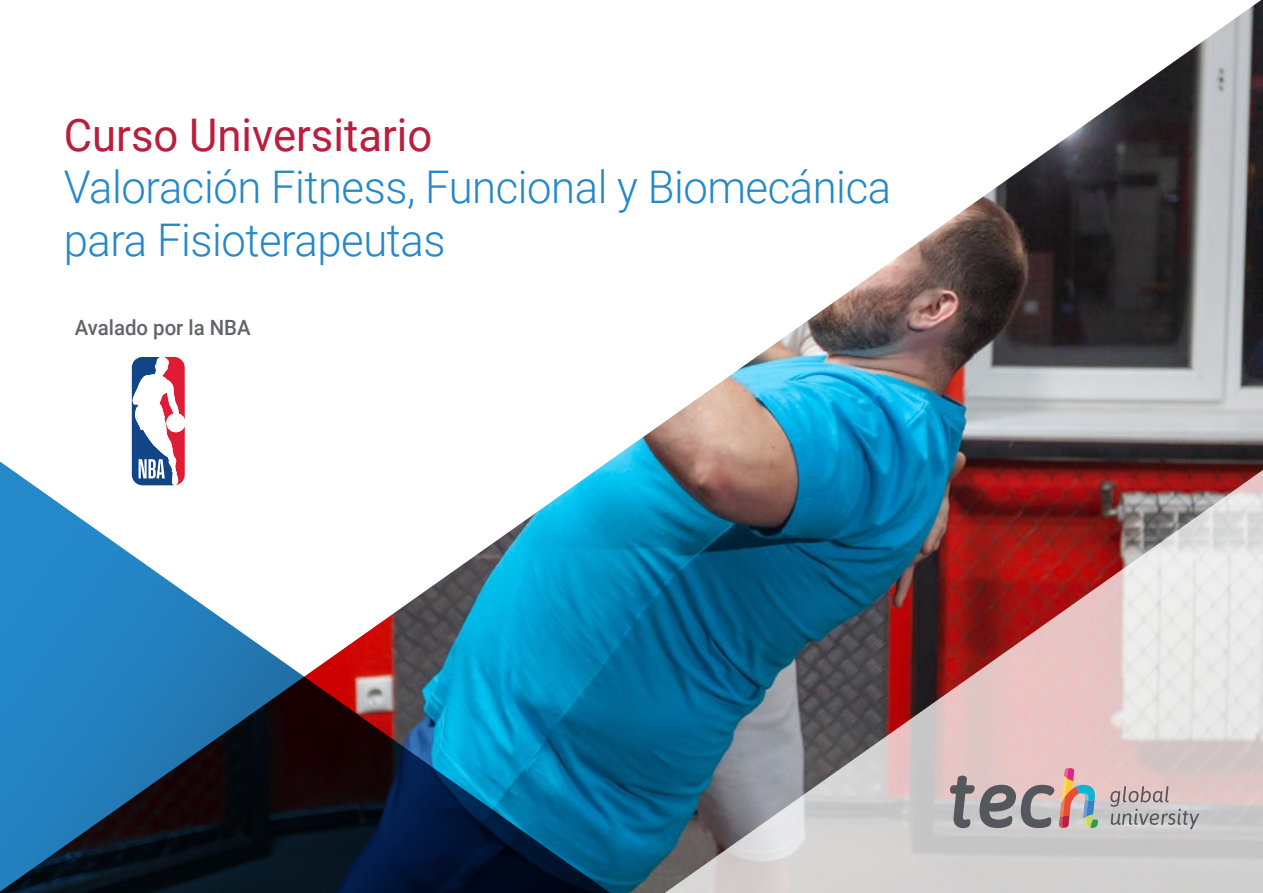
<style>
.page{position:relative;width:1263px;height:893px;background:#fff}
.page>*{position:absolute;margin:0;border:0;box-sizing:border-box;transform-origin:0 0}
.t1{font:300 45px/52.5px "Roboto";letter-spacing:-.01em;color:#2488c9}
.t2{font:45px "Roboto";color:#ba1e3c}
.t3{font:500 21px "Roboto";color:#61646a}
</style>
<div class="page">
<img style="left:131px;top:0;width:1132px;height:456px">
<svg style="left:0;top:446px;width:640px;height:447px"></svg>
<img style="left:632px;top:456px;width:631px;height:437px">
<svg style="left:132px;top:357px;width:53px;height:128px"></svg>
<svg style="left:1110px;top:786px;width:89px;height:43px;background:#beb5b6"></svg>
<svg style="left:950px;top:768px;width:148px;height:60px;background:#b1a2a2"></svg>
<p class="t2" style="left:64px;top:103px;width:370px">Curso Universitario</p>
<p class="t1" style="left:64px;top:159px;width:829px">Valoración Fitness, Funcional y Biomecánica para Fisioterapeutas</p>
<p class="t3" style="left:75px;top:313px;width:177px">Avalado por la NBA</p>
</div>
